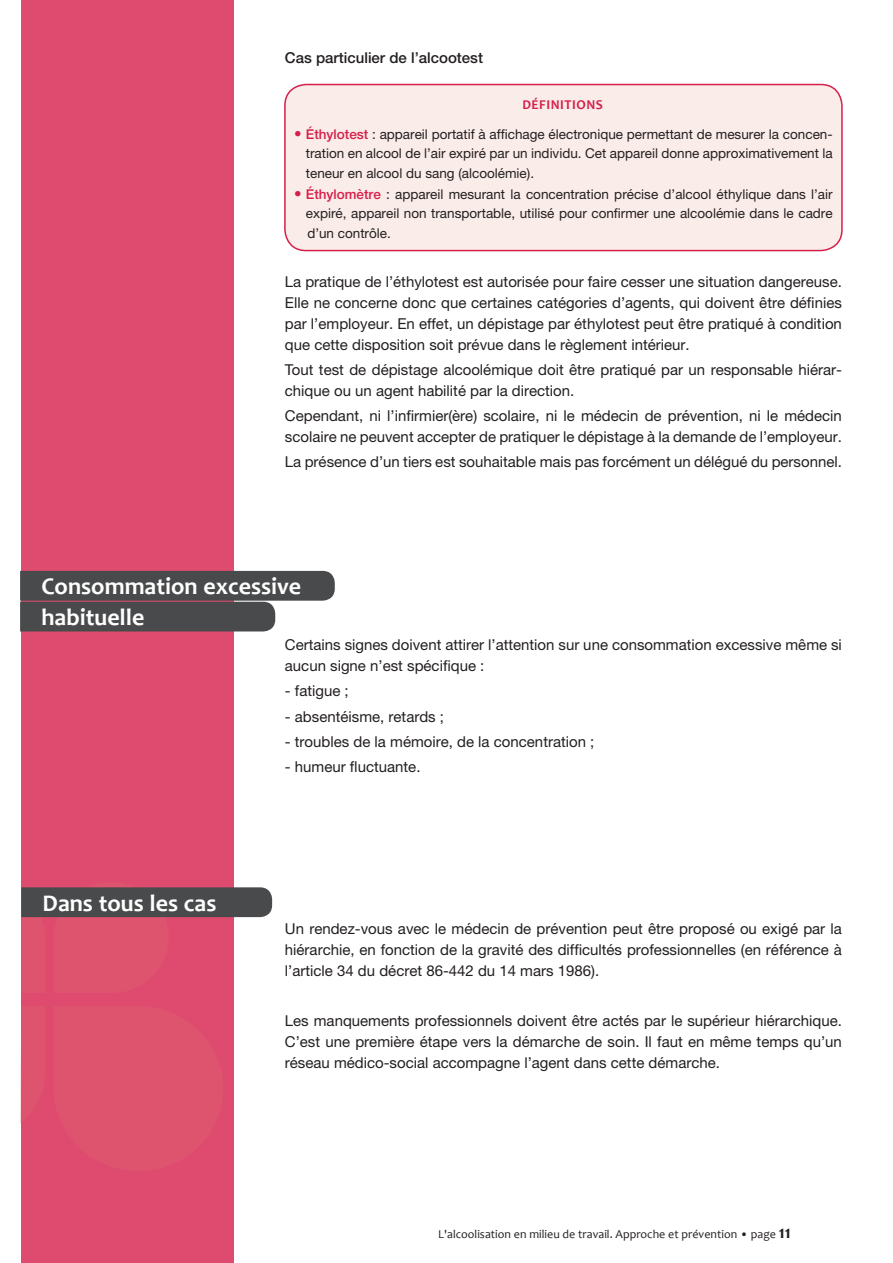
<style>
.page{position:relative;width:893px;height:1263px;background:#fff}
.page>*{position:absolute;margin:0;border:0;box-sizing:border-box;transform-origin:0 0}
.t1{font:700 24px/30.9px "Candara";color:#fff}
.t2{font:15px/21px "Helvetica Neue";color:#231f20;text-align:justify}
.t3{font:500 15px "Helvetica Neue";color:#231f20}
.t4{font:13.5px/19.5px "Helvetica Neue";color:#231f20;text-align:justify}
.t5{font:700 13.5px "Candara";letter-spacing:.04em;color:#d61e4a}
.t6{font:12px "Candara";color:#231f20}
.s1{font-size:15px;color:#d61e4a}
.s2{font-weight:500;color:#d61e4a}
.s3{font-weight:700;font-size:18px}
</style>
<div class="page">
<div style="left:21px;top:0;width:213px;height:1263px;background:#de4b6e"></div>
<svg style="left:20px;top:1056px;width:1px;height:67px"></svg>
<svg style="left:21px;top:887px;width:251px;height:31px;background:#504c4e"></svg>
<svg style="left:20px;top:571px;width:315px;height:60px;background:#5d5c5e"></svg>
<div style="left:285px;top:85px;width:557px;height:166px;background:#faece9;border-radius:21px"></div>
<div style="left:284px;top:84px;width:559px;height:167px;border:2px solid #d61e4a;border-radius:21px"></div>
<p class="t3" style="left:285px;top:48px;width:200px">Cas particulier de l’alcootest</p>
<p class="t5" style="left:522px;top:96px;width:82px">Définitions</p>
<p class="t4" style="left:306px;top:124px;width:528px;text-indent:-12px"><span class="s1">•</span> <span class="s2">Éthylotest</span> : appareil portatif à affichage électronique permettant de mesurer la concen&shy;tration en alcool de l’air expiré par un individu. Cet appareil donne approximativement la teneur en alcool du sang (alcoolémie).</p>
<p class="t4" style="left:306px;top:184px;width:528px;text-indent:-12px"><span class="s1">•</span> <span class="s2">Éthylomètre</span> : appareil mesurant la concentration précise d’alcool éthylique dans l’air expiré, appareil non transportable, utilisé pour confirmer une alcoolémie dans le cadre d’un contrôle.</p>
<p class="t2" style="left:285px;top:271px;width:559px">La pratique de l’éthylotest est autorisée pour faire cesser une situation dangereuse.<br>Elle ne concerne donc que certaines catégories d’agents, qui doivent être définies par l’employeur. En effet, un dépistage par éthylotest peut être pratiqué à condition que cette disposition soit prévue dans le règlement intérieur.</p>
<p class="t2" style="left:285px;top:359px;width:559px">Tout test de dépistage alcoolémique doit être pratiqué par un responsable hiérar&shy;chique ou un agent habilité par la direction.</p>
<p class="t2" style="left:285px;top:405px;width:559px">Cependant, ni l’infirmier(ère) scolaire, ni le médecin de prévention, ni le médecin scolaire ne peuvent accepter de pratiquer le dépistage à la demande de l’employeur.</p>
<p class="t2" style="left:285px;top:451px;width:559px">La présence d’un tiers est souhaitable mais pas forcément un délégué du personnel.</p>
<h1 class="t1" style="left:41px;top:571px;width:261px">Consommation excessive habituelle</h1>
<h1 class="t1" style="left:43px;top:887px;width:175px">Dans tous les cas</h1>
<p class="t2" style="left:285px;top:634px;width:559px">Certains signes doivent attirer l’attention sur une consommation excessive même si aucun signe n’est spécifique :</p>
<p class="t2" style="left:285px;top:680px;width:65px">- fatigue ;</p>
<p class="t2" style="left:285px;top:705px;width:161px">- absentéisme, retards ;</p>
<p class="t2" style="left:285px;top:731px;width:311px">- troubles de la mémoire, de la concentration ;</p>
<p class="t2" style="left:285px;top:756px;width:137px">- humeur fluctuante.</p>
<p class="t2" style="left:285px;top:917px;width:559px">Un rendez-vous avec le médecin de prévention peut être proposé ou exigé par la hiérarchie, en fonction de la gravité des difficultés professionnelles (en référence à l’article 34 du décret 86-442 du 14 mars 1986).</p>
<p class="t2" style="left:285px;top:1010px;width:559px">Les manquements professionnels doivent être actés par le supérieur hiérarchique.<br>C’est une première étape vers la démarche de soin. Il faut en même temps qu’un réseau médico-social accompagne l’agent dans cette démarche.</p>
<p class="t6" style="left:438px;top:1227px;width:354px">L'alcoolisation en milieu de travail. Approche et prévention • page <span class="s3">11</span></p>
</div>
